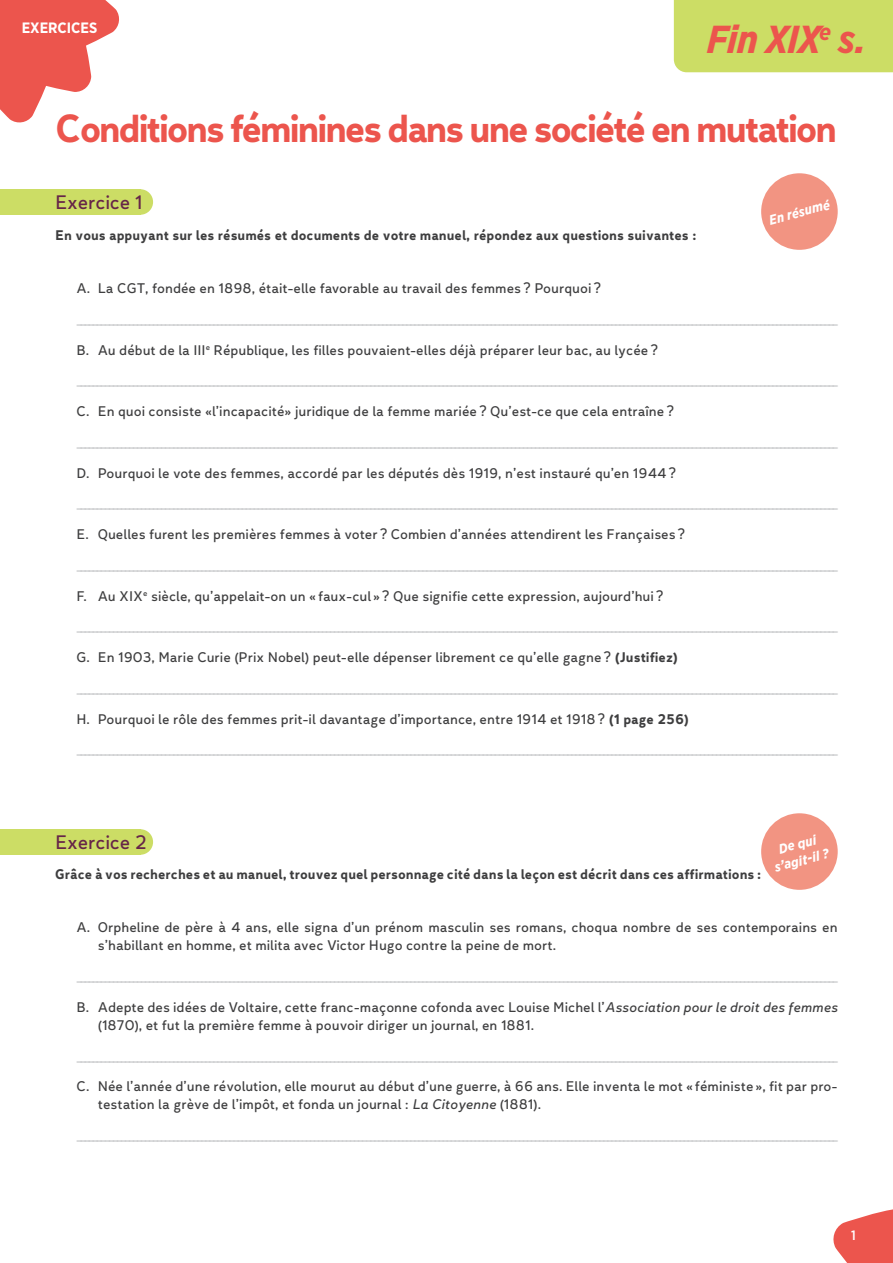
<style>
.page{position:relative;width:893px;height:1263px;background:#fff}
.page>*{position:absolute;margin:0;border:0;box-sizing:border-box;transform-origin:0 0}
.titre_page{font:700 42px "Leto Text Sans";letter-spacing:-.06em;color:#ec554d}
.date_haut_de_page{font:italic 700 39px "Gotham Narrow";letter-spacing:-.035em;color:#ec554d}
.petit_titre_cours{font:21px "Leto Text Sans";letter-spacing:-.01em;color:#662548}
.texte_courant_cours{font:15px "Leto Text Sans";color:#c7c8ca}
.texte_courant_cours-2{font:15px/18px "Leto Text Sans";color:#3e3e3f}
.texte_courant_cours-3{font:700 15px "Leto Text Sans";color:#3e3e3f}
.t1{font:700 15px "Gotham Narrow";color:#fff}
.date_macaron{font:italic 700 13.5px/16.5px "Gotham Narrow";color:#fff;text-align:center}
.numéro_de_page{font:500 13.5px "Gotham Narrow";color:#fff}
.s1{font-weight:700}
.s2{font-style:italic}
</style>
<div class="page">
<svg style="left:0;top:0;width:119px;height:123px"></svg>
<div style="left:0;top:189px;width:140px;height:26px;background:#ccdd65"></div>
<div style="left:128px;top:189px;width:25px;height:26px;background:#ccdd65;border-radius:50%"></div>
<div style="left:0;top:829px;width:140px;height:26px;background:#ccdd65"></div>
<div style="left:128px;top:829px;width:25px;height:26px;background:#ccdd65;border-radius:50%"></div>
<div style="left:674px;top:0;width:219px;height:72px;background:#ccdd65"></div>
<div style="left:761px;top:173px;width:77px;height:77px;background:#f29482;border-radius:50%"></div>
<div style="left:761px;top:813px;width:77px;height:77px;background:#f29482;border-radius:50%"></div>
<svg style="left:833px;top:1209px;width:60px;height:54px"></svg>
<p class="t1" style="left:22px;top:18px;width:77px">EXERCICES</p>
<p class="date_haut_de_page" style="left:707px;top:14px;width:161px">Fin XIX<sup>e</sup> s.</p>
<p class="titre_page" style="left:56px;top:101px;width:783px">Conditions féminines dans une société en mutation</p>
<p class="petit_titre_cours" style="left:55px;top:189px;width:89px">Exercice 1</p>
<p class="texte_courant_cours-3" style="left:55px;top:225px;width:643px">En vous appuyant sur les résumés et documents de votre manuel, répondez aux questions suivantes :</p>
<p class="texte_courant_cours-2" style="left:77px;top:279px;width:526px">A. La CGT, fondée en 1898, était-elle favorable au travail des femmes? Pourquoi?</p>
<p class="texte_courant_cours" style="left:77px;top:309px;width:763px">_____________________________________________________________________________________________________________________________________________________________________________________________</p>
<p class="texte_courant_cours-2" style="left:77px;top:341px;width:583px">B. Au début de la III<sup>e</sup> République, les filles pouvaient-elles déjà préparer leur bac, au lycée?</p>
<p class="texte_courant_cours" style="left:77px;top:371px;width:763px">_____________________________________________________________________________________________________________________________________________________________________________________________</p>
<p class="texte_courant_cours-2" style="left:77px;top:402px;width:599px">C. En quoi consiste «l’incapacité» juridique de la femme mariée? Qu’est-ce que cela entraîne?</p>
<p class="texte_courant_cours" style="left:77px;top:432px;width:763px">_____________________________________________________________________________________________________________________________________________________________________________________________</p>
<p class="texte_courant_cours-2" style="left:77px;top:464px;width:601px">D. Pourquoi le vote des femmes, accordé par les députés dès 1919, n’est instauré qu’en 1944?</p>
<p class="texte_courant_cours" style="left:77px;top:494px;width:763px">_____________________________________________________________________________________________________________________________________________________________________________________________</p>
<p class="texte_courant_cours-2" style="left:77px;top:525px;width:610px">E. Quelles furent les premières femmes à voter? Combien d’années attendirent les Françaises?</p>
<p class="texte_courant_cours" style="left:77px;top:555px;width:763px">_____________________________________________________________________________________________________________________________________________________________________________________________</p>
<p class="texte_courant_cours-2" style="left:77px;top:587px;width:588px">F. Au XIX<sup>e</sup> siècle, qu’appelait-on un « faux-cul »? Que signifie cette expression, aujourd’hui?</p>
<p class="texte_courant_cours" style="left:77px;top:617px;width:763px">_____________________________________________________________________________________________________________________________________________________________________________________________</p>
<p class="texte_courant_cours-2" style="left:77px;top:648px;width:603px">G. En 1903, Marie Curie (Prix Nobel) peut-elle dépenser librement ce qu’elle gagne? <span class="s1">(Justifiez)</span></p>
<p class="texte_courant_cours" style="left:77px;top:678px;width:763px">_____________________________________________________________________________________________________________________________________________________________________________________________</p>
<p class="texte_courant_cours-2" style="left:77px;top:710px;width:614px">H. Pourquoi le rôle des femmes prit-il davantage d’importance, entre 1914 et 1918? <span class="s1">(1 page 256)</span></p>
<p class="texte_courant_cours" style="left:77px;top:740px;width:763px">_____________________________________________________________________________________________________________________________________________________________________________________________</p>
<p class="date_macaron" style="left:767px;top:212px;width:64px;rotate:-15deg">En résumé</p>
<p class="date_macaron" style="left:768px;top:843px;width:57px;rotate:-15deg">De qui s’agit-il ?</p>
<p class="petit_titre_cours" style="left:55px;top:828px;width:93px">Exercice 2</p>
<p class="texte_courant_cours-3" style="left:55px;top:865px;width:707px">Grâce à vos recherches et au manuel, trouvez quel personnage cité dans la leçon est décrit dans ces affirmations :</p>
<p class="texte_courant_cours-2" style="left:98px;top:918px;width:741px;text-indent:-21px">A. Orpheline de père à 4 ans, elle signa d’un prénom masculin ses romans, choqua nombre de ses contemporains en s’habillant en homme, et milita avec Victor Hugo contre la peine de mort.</p>
<p class="texte_courant_cours" style="left:77px;top:966px;width:763px">_____________________________________________________________________________________________________________________________________________________________________________________________</p>
<p class="texte_courant_cours-2" style="left:98px;top:998px;width:741px;text-indent:-21px">B. Adepte des idées de Voltaire, cette franc-maçonne cofonda avec Louise Michel l’<span class="s2">Association pour le droit des femmes </span>(1870), et fut la première femme à pouvoir diriger un journal, en 1881.</p>
<p class="texte_courant_cours" style="left:77px;top:1046px;width:763px">_____________________________________________________________________________________________________________________________________________________________________________________________</p>
<p class="texte_courant_cours-2" style="left:98px;top:1077px;width:741px;text-indent:-21px">C. Née l’année d’une révolution, elle mourut au début d’une guerre, à 66 ans. Elle inventa le mot « féministe», fit par pro&shy;testation la grève de l’impôt, et fonda un journal : <span class="s2">La Citoyenne</span> (1881).</p>
<p class="texte_courant_cours" style="left:77px;top:1126px;width:763px">_____________________________________________________________________________________________________________________________________________________________________________________________</p>
<p class="numéro_de_page" style="left:851px;top:1226px;width:6px">1</p>
</div>
